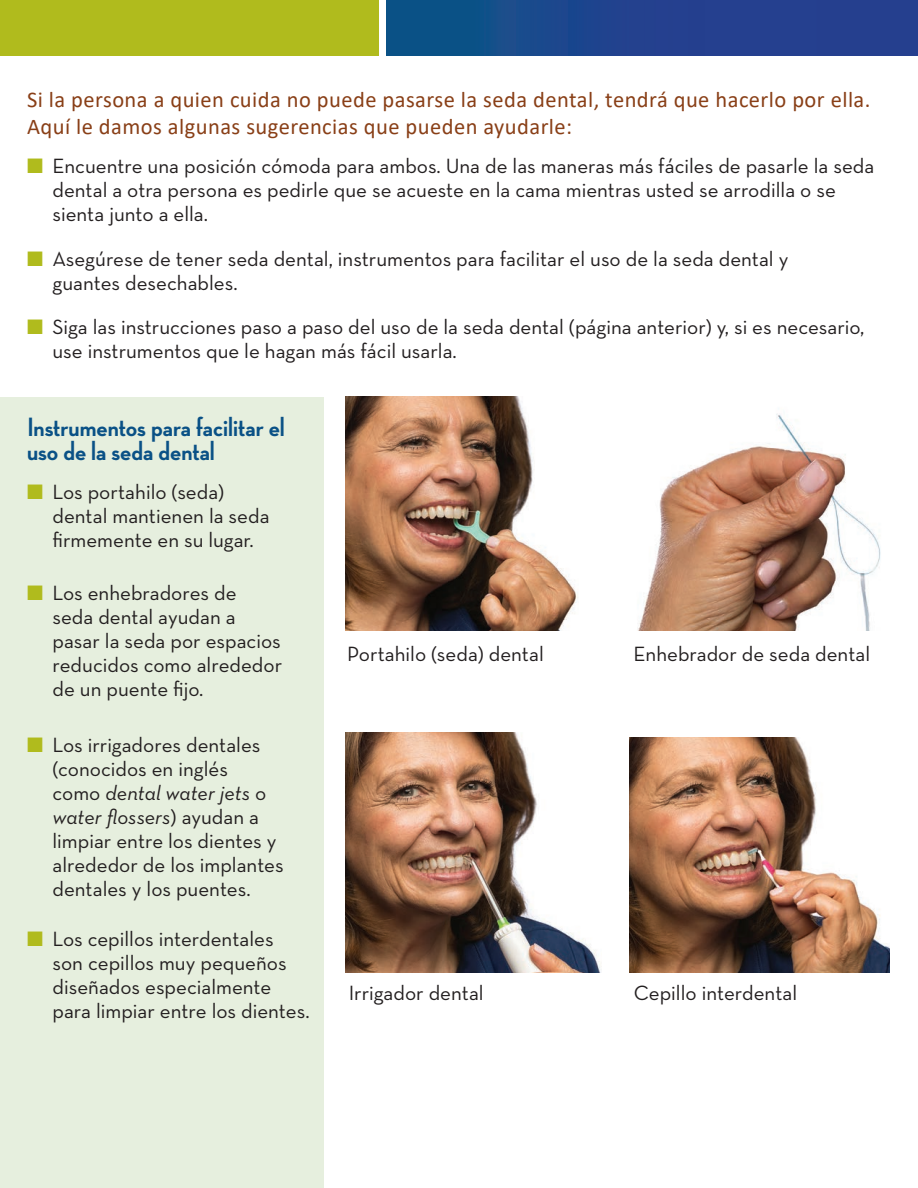
<style>
.page{position:relative;width:918px;height:1188px;background:#fff}
.page>*{position:absolute;margin:0;border:0;box-sizing:border-box;transform-origin:0 0}
.t1{font:700 27px/24px "Neutra Disp";color:#0a5186}
.No_Spacing{font:22.5px/27px "Calibri";letter-spacing:.02em;color:#893f17}
.t2{font:21px/24px "Neutraface Text";color:#231f20}
.s1{color:#b0bb1d}
.s2{font-style:italic}
</style>
<div class="page">
<div style="left:0;top:398px;width:324px;height:790px;background:#e6efde"></div>
<div style="left:0;top:0;width:379px;height:55px;background:#b0bb1d"></div>
<div style="left:387px;top:0;width:531px;height:56px;background:linear-gradient(to right,#0e5088,#2d3a91)"></div>
<img style="left:346px;top:397px;width:232px;height:234px">
<img style="left:637px;top:414px;width:244px;height:217px">
<img style="left:346px;top:732px;width:255px;height:240px">
<img style="left:629px;top:738px;width:261px;height:234px">
<p class="No_Spacing" style="left:27px;top:86px;width:845px">Si la persona a quien cuida no puede pasarse la seda dental, tendrá que hacerlo por ella.<br>Aquí le damos algunas sugerencias que pueden ayudarle:</p>
<p class="t2" style="left:52px;top:154px;width:823px;text-indent:-25px"><span class="s1">■</span> Encuentre una posición cómoda para ambos. Una de las maneras más fáciles de pasarle la seda dental a otra persona es pedirle que se acueste en la cama mientras usted se arrodilla o se sienta junto a ella.</p>
<p class="t2" style="left:52px;top:246px;width:737px;text-indent:-25px"><span class="s1">■</span> Asegúrese de tener seda dental, instrumentos para facilitar el uso de la seda dental y guantes desechables.</p>
<p class="t2" style="left:52px;top:314px;width:814px;text-indent:-25px"><span class="s1">■</span> Siga las instrucciones paso a paso del uso de la seda dental (página anterior) y, si es necesario, use instrumentos que le hagan más fácil usarla.</p>
<h3 class="t1" style="left:27px;top:416px;width:259px">Instrumentos para facilitar el uso de la seda dental</h3>
<p class="t2" style="left:52px;top:480px;width:219px;text-indent:-25px"><span class="s1">■</span> Los portahilo (seda) dental mantienen la seda firmemente en su lugar.</p>
<p class="t2" style="left:52px;top:580px;width:231px;text-indent:-25px"><span class="s1">■</span> Los enhebradores de seda dental ayudan a pasar la seda por espacios reducidos como alrededor de un puente fijo.</p>
<p class="t2" style="left:52px;top:732px;width:233px;text-indent:-25px"><span class="s1">■</span> Los irrigadores dentales (conocidos en inglés<br>como <span class="s2">dental water jets</span> o <span class="s2">water flossers</span>) ayudan a limpiar entre los dientes y alrededor de los implantes dentales y los puentes.</p>
<p class="t2" style="left:52px;top:927px;width:259px;text-indent:-25px"><span class="s1">■</span> Los cepillos interdentales<br>son cepillos muy pequeños diseñados especialmente para limpiar entre los dientes.</p>
<p class="t2" style="left:347px;top:641px;width:198px">Portahilo (seda) dental</p>
<p class="t2" style="left:634px;top:641px;width:238px">Enhebrador de seda dental</p>
<p class="t2" style="left:349px;top:980px;width:136px">Irrigador dental</p>
<p class="t2" style="left:634px;top:980px;width:165px">Cepillo interdental</p>
</div>
